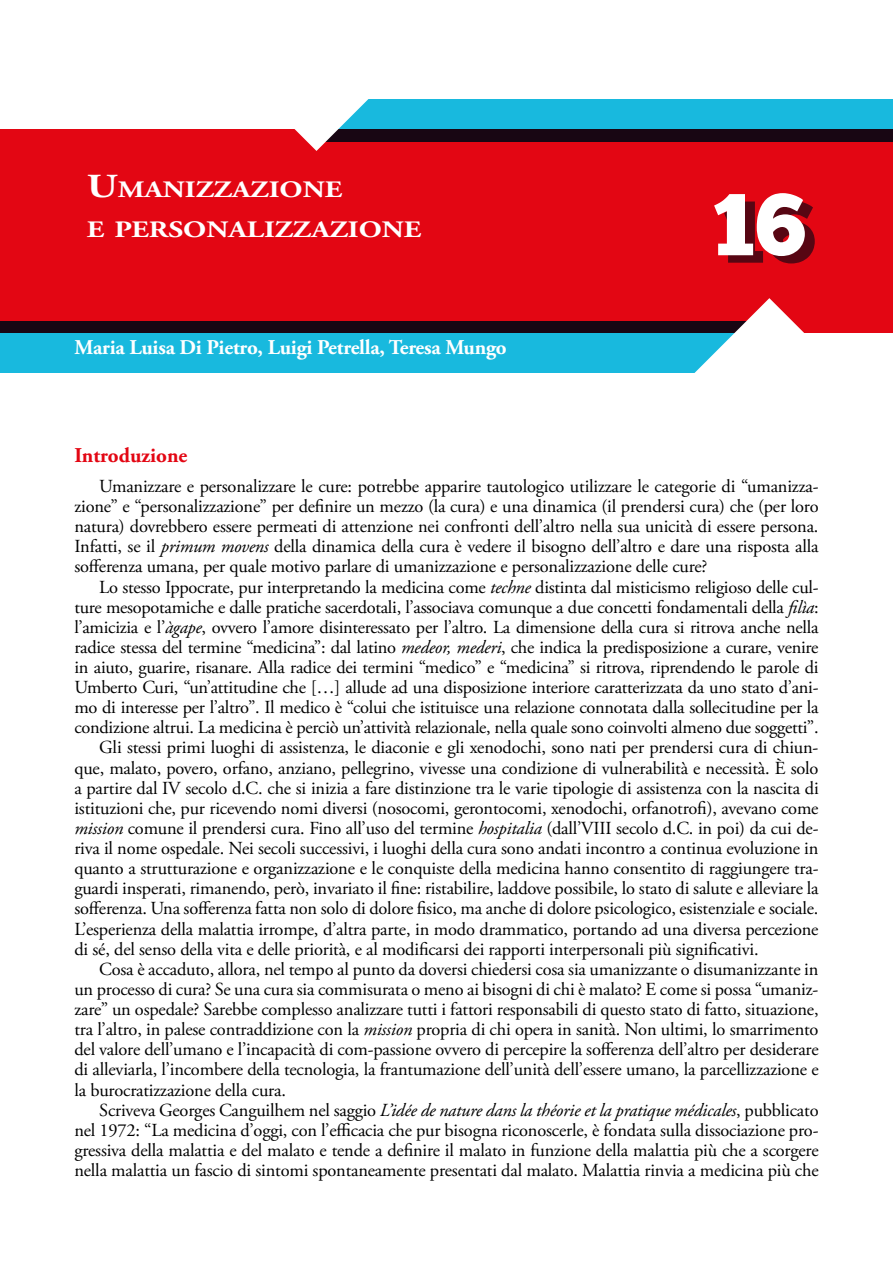
<style>
.page{position:relative;width:893px;height:1265px;background:#fff}
.page>*{position:absolute;margin:0;border:0;box-sizing:border-box;transform-origin:0 0}
.t1{font:87.5px "Chunk Five Ex";color:#fff}
.t2{font:700 23.45px/40.2px "Adobe Garamond Pro";color:#fff;scale:1.25 1}
.t3{font:700 21px "Adobe Garamond Pro";letter-spacing:-.01em;color:#fff}
.t4{font:700 21px "Adobe Garamond Pro";color:#e30613}
.t5{font:18.38px/20.1px "Adobe Garamond Pro";letter-spacing:-.01em;color:#000;text-align:justify}
.t6{font:italic 18.38px "Adobe Garamond Pro";letter-spacing:-.01em;color:#000}
.s1{font-size:33.6px}
.s2{font-style:italic}
.s3{font-style:normal}
</style>
<div class="page">
<div style="left:0;top:129px;width:893px;height:203px;background:#e30613"></div>
<svg style="left:402px;top:99px;width:491px;height:43px;background:#1882a0"></svg>
<svg style="left:294px;top:99px;width:108px;height:52px"></svg>
<svg style="left:0;top:321px;width:683px;height:51px;background:#188eae"></svg>
<svg style="left:683px;top:298px;width:149px;height:75px"></svg>
<p class="t2" style="left:87px;top:170px;width:269px"><span class="s1">U</span>MANIZZAZIONE<br>E PERSONALIZZAZIONE</p>
<p class="t3" style="left:74px;top:336px;width:434px">Maria Luisa Di Pietro, Luigi Petrella, Teresa Mungo</p>
<h1 class="t1" style="left:712px;top:159px;width:96px">16</h1>
<p class="t4" style="left:74px;top:443px;width:115px">Introduzione</p>
<p class="t5" style="left:74px;top:477px;width:746px;text-indent:25px">Umanizzare e personalizzare le cure: potrebbe apparire tautologico utilizzare le categorie di “umanizza&shy;zione” e “personalizzazione” per definire un mezzo (la cura) e una dinamica (il prendersi cura) che (per loro natura) dovrebbero essere permeati di attenzione nei confronti dell’altro nella sua unicità di essere persona.<br>Infatti, se il <span class="s2">primum movens</span> della dinamica della cura è vedere il bisogno dell’altro e dare una risposta alla sofferenza umana, per quale motivo parlare di umanizzazione e personalizzazione delle cure?</p>
<p class="t5" style="left:99px;top:577px;width:721px">Lo stesso Ippocrate, pur interpretando la medicina come <span class="s2">techne</span> distinta dal misticismo religioso delle cul-</p>
<p class="t5" style="left:74px;top:597px;width:746px">ture mesopotamiche e dalle pratiche sacerdotali, l’associava comunque a due concetti fondamentali della <span class="s2">filìa</span>:</p>
<p class="t5" style="left:74px;top:618px;width:746px">l’amicizia e l’<span class="s2">àgape</span>, ovvero l’amore disinteressato per l’altro. La dimensione della cura si ritrova anche nella</p>
<p class="t5" style="left:74px;top:638px;width:746px">radice stessa del termine “medicina”: dal latino <span class="s2">medeor, mederi</span>, che indica la predisposizione a curare, venire</p>
<p class="t5" style="left:74px;top:658px;width:746px">in aiuto, guarire, risanare. Alla radice dei termini “medico” e “medicina” si ritrova, riprendendo le parole di</p>
<p class="t5" style="left:74px;top:678px;width:746px">Umberto Curi, “un’attitudine che […] allude ad una disposizione interiore caratterizzata da uno stato d’ani-</p>
<p class="t5" style="left:74px;top:698px;width:746px">mo di interesse per l’altro”. Il medico è “colui che istituisce una relazione connotata dalla sollecitudine per la</p>
<p class="t5" style="left:74px;top:718px;width:746px">condizione altrui. La medicina è perciò un’attività relazionale, nella quale sono coinvolti almeno due soggetti”.</p>
<p class="t5" style="left:99px;top:738px;width:721px">Gli stessi primi luoghi di assistenza, le diaconie e gli xenodochi, sono nati per prendersi cura di chiun-</p>
<p class="t5" style="left:74px;top:758px;width:746px">que, malato, povero, orfano, anziano, pellegrino, vivesse una condizione di vulnerabilità e necessità. È solo</p>
<p class="t5" style="left:74px;top:778px;width:746px">a partire dal IV secolo d.C. che si inizia a fare distinzione tra le varie tipologie di assistenza con la nascita di</p>
<p class="t5" style="left:74px;top:799px;width:746px">istituzioni che, pur ricevendo nomi diversi (nosocomi, gerontocomi, xenodochi, orfanotrofi), avevano come</p>
<p class="t5" style="left:74px;top:819px;width:746px"><span class="s2">mission</span> comune il prendersi cura. Fino all’uso del termine <span class="s2">hospitalia</span> (dall’VIII secolo d.C. in poi) da cui de-</p>
<p class="t5" style="left:74px;top:839px;width:746px">riva il nome ospedale. Nei secoli successivi, i luoghi della cura sono andati incontro a continua evoluzione in</p>
<p class="t5" style="left:74px;top:859px;width:746px">quanto a strutturazione e organizzazione e le conquiste della medicina hanno consentito di raggiungere tra-</p>
<p class="t5" style="left:74px;top:879px;width:746px">guardi insperati, rimanendo, però, invariato il fine: ristabilire, laddove possibile, lo stato di salute e alleviare la</p>
<p class="t5" style="left:74px;top:899px;width:746px">sofferenza. Una sofferenza fatta non solo di dolore fisico, ma anche di dolore psicologico, esistenziale e sociale.</p>
<p class="t5" style="left:74px;top:919px;width:746px">L’esperienza della malattia irrompe, d’altra parte, in modo drammatico, portando ad una diversa percezione</p>
<p class="t5" style="left:74px;top:939px;width:686px">di sé, del senso della vita e delle priorità, e al modificarsi dei rapporti interpersonali più significativi.</p>
<p class="t5" style="left:99px;top:960px;width:721px">Cosa è accaduto, allora, nel tempo al punto da doversi chiedersi cosa sia umanizzante o disumanizzante in</p>
<p class="t5" style="left:74px;top:980px;width:745px">un processo di cura? Se una cura sia commisurata o meno ai bisogni di chi è malato? E come si possa “umaniz-</p>
<p class="t5" style="left:74px;top:1000px;width:746px">zare” un ospedale? Sarebbe complesso analizzare tutti i fattori responsabili di questo stato di fatto, situazione,</p>
<p class="t5" style="left:74px;top:1020px;width:746px">tra l’altro, in palese contraddizione con la <span class="s2">mission</span> propria di chi opera in sanità. Non ultimi, lo smarrimento</p>
<p class="t5" style="left:74px;top:1040px;width:746px">del valore dell’umano e l’incapacità di com-passione ovvero di percepire la sofferenza dell’altro per desiderare</p>
<p class="t5" style="left:74px;top:1060px;width:746px">di alleviarla, l’incombere della tecnologia, la frantumazione dell’unità dell’essere umano, la parcellizzazione e</p>
<p class="t5" style="left:74px;top:1080px;width:213px">la burocratizzazione della cura.</p>
<p class="t6" style="left:99px;top:1099px;width:721px"><span class="s3">Scriveva Georges Canguilhem nel saggio</span> L’idée de nature dans la théorie et la pratique médicales<span class="s3">, pubblicato</span></p>
<p class="t5" style="left:74px;top:1121px;width:746px">nel 1972: “La medicina d’oggi, con l’efficacia che pur bisogna riconoscerle, è fondata sulla dissociazione pro-</p>
<p class="t5" style="left:74px;top:1141px;width:746px">gressiva della malattia e del malato e tende a definire il malato in funzione della malattia più che a scorgere</p>
<p class="t5" style="left:74px;top:1161px;width:746px">nella malattia un fascio di sintomi spontaneamente presentati dal malato. Malattia rinvia a medicina più che</p>
</div>
